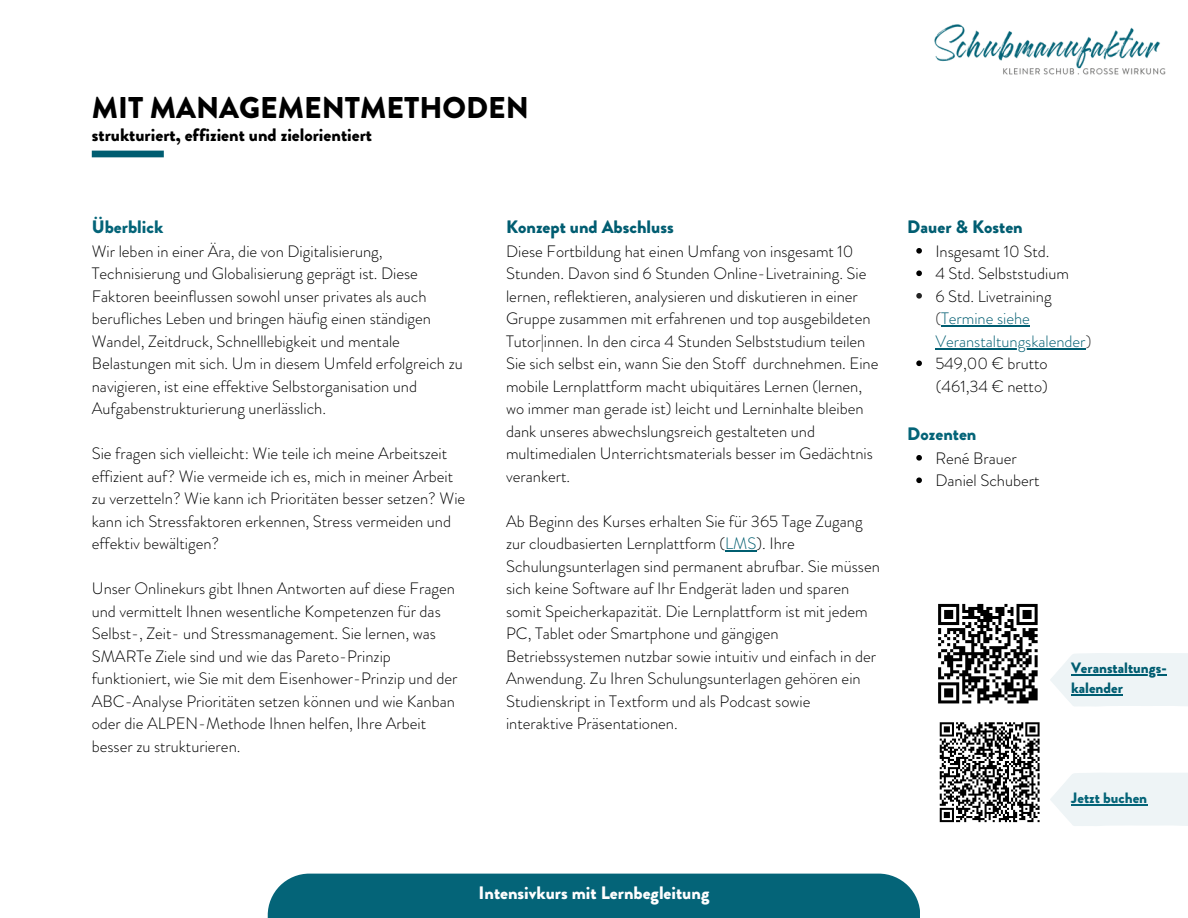
<style>
.page{position:relative;width:1188px;height:918px;background:#fff}
.page>*{position:absolute;margin:0;border:0;box-sizing:border-box;transform-origin:0 0}
.t1{font:900 30px "Brandon Grotesque W01";color:#000}
.t2{font:900 18px "Brandon Grotesque W01";color:#000}
.t3{font:900 18px "Brandon Grotesque W01";color:#005d71}
.t4{font:900 18px "Brandon Grotesque W01";color:#fefefe}
.t5{font:900 18px "Brandon Grotesque W01";color:#046478}
.t6{font:300 16.5px/22.5px "Brandon Grotesque";color:#000}
.t7{font:300 16.5px/22.5px "Brandon Grotesque";color:#005d71}
.t8{font:900 15px/20.2px "Brandon Grotesque W01";color:#005d71}
.t9{font:900 15px "Brandon Grotesque W01";color:#046478}
.s1{color:#005e70}
.s2{color:#000}
.s3{color:#242424}
</style>
<div class="page">
<div style="left:92px;top:151px;width:72px;height:6px;background:#005d71"></div>
<svg style="left:725px;top:551px;width:31px;height:1px"></svg>
<svg style="left:916px;top:248px;width:6px;height:6px"></svg>
<svg style="left:916px;top:270px;width:6px;height:6px"></svg>
<svg style="left:916px;top:293px;width:6px;height:6px"></svg>
<hr style="left:941px;top:326px;width:89px;height:1px;background:#005d71">
<hr style="left:935px;top:348px;width:151px;height:1px;background:#005d71">
<svg style="left:916px;top:360px;width:6px;height:6px"></svg>
<svg style="left:916px;top:455px;width:6px;height:6px"></svg>
<svg style="left:916px;top:477px;width:6px;height:6px"></svg>
<div style="left:268px;top:874px;width:652px;height:44px;background:#046478"></div>
<svg style="left:939px;top:722px;width:101px;height:101px"></svg>
<img style="left:934px;top:24px;width:232px;height:51px">
<svg style="left:938px;top:603px;width:100px;height:101px"></svg>
<svg style="left:1050px;top:653px;width:138px;height:53px;background:#eaf2f4"></svg>
<hr style="left:1071px;top:674px;width:96px;height:1px;background:#005d71">
<hr style="left:1071px;top:695px;width:52px;height:1px;background:#005d71">
<svg style="left:1050px;top:773px;width:138px;height:53px;background:#ecf3f5"></svg>
<hr style="left:1071px;top:804px;width:76px;height:1px;background:#046478">
<p class="t1" style="left:92px;top:86px;width:439px">MIT MANAGEMENTMETHODEN</p>
<p class="t2" style="left:92px;top:122px;width:282px">strukturiert, effizient und zielorientiert</p>
<p class="t5" style="left:92px;top:214px;width:73px">Überblick</p>
<p class="t6" style="left:92px;top:240px;width:373px">Wir leben in einer Ära, die von Digitalisierung, Technisierung und Globalisierung geprägt ist. Diese Faktoren beeinflussen sowohl unser privates als auch berufliches Leben und bringen häufig einen ständigen Wandel, Zeitdruck, Schnelllebigkeit und mentale Belastungen mit sich. Um in diesem Umfeld erfolgreich zu navigieren, ist eine effektive Selbstorganisation und Aufgabenstrukturierung unerlässlich.</p>
<p class="t6" style="left:92px;top:443px;width:375px">Sie fragen sich vielleicht: Wie teile ich meine Arbeitszeit effizient auf? Wie vermeide ich es, mich in meiner Arbeit zu verzetteln? Wie kann ich Prioritäten besser setzen? Wie kann ich Stressfaktoren erkennen, Stress vermeiden und effektiv bewältigen?</p>
<p class="t6" style="left:92px;top:578px;width:367px">Unser Onlinekurs gibt Ihnen Antworten auf diese Fragen und vermittelt Ihnen wesentliche Kompetenzen für das Selbst-, Zeit- und Stressmanagement. Sie lernen, was SMARTe Ziele sind und wie das Pareto-Prinzip funktioniert, wie Sie mit dem Eisenhower-Prinzip und der ABC-Analyse Prioritäten setzen können und wie Kanban oder die ALPEN-Methode Ihnen helfen, Ihre Arbeit besser zu strukturieren.</p>
<p class="t3" style="left:506px;top:214px;width:169px">Konzept und Abschluss</p>
<p class="t6" style="left:506px;top:240px;width:374px">Diese Fortbildung hat einen Umfang von insgesamt 10<br>Stunden. Davon sind 6 Stunden Online-Livetraining. Sie lernen, reflektieren, analysieren und diskutieren in einer Gruppe zusammen mit erfahrenen und top ausgebildeten Tutor|innen. In den circa 4 Stunden Selbststudium teilen Sie sich selbst ein, wann Sie den Stoff durchnehmen. Eine mobile Lernplattform macht ubiquitäres Lernen (lernen, wo immer man gerade ist) leicht und Lerninhalte bleiben dank unseres abwechslungsreich gestalteten und multimedialen Unterrichtsmaterials besser im Gedächtnis verankert.</p>
<p class="t6" style="left:506px;top:510px;width:375px">Ab Beginn des Kurses erhalten Sie für 365 Tage Zugang zur cloudbasierten Lernplattform (<span class="s1">LMS</span>). Ihre Schulungsunterlagen sind permanent abrufbar. Sie müssen sich keine Software auf Ihr Endgerät laden und sparen somit Speicherkapazität. Die Lernplattform ist mit jedem PC, Tablet oder Smartphone und gängigen Betriebssystemen nutzbar sowie intuitiv und einfach in der Anwendung. Zu Ihren Schulungsunterlagen gehören ein Studienskript in Textform und als Podcast sowie interaktive Präsentationen.</p>
<p class="t3" style="left:907px;top:214px;width:117px">Dauer &amp; Kosten</p>
<p class="t6" style="left:935px;top:240px;width:116px">Insgesamt 10 Std.</p>
<p class="t6" style="left:935px;top:263px;width:135px">4 Std. Selbststudium</p>
<p class="t7" style="left:935px;top:285px;width:158px"><span class="s2">6 Std. Livetraining </span><span class="s3">(</span>Termine siehe<br>Veranstaltungskalender<span class="s3">)</span></p>
<p class="t6" style="left:935px;top:353px;width:114px">549,00 € brutto</p>
<p class="t6" style="left:936px;top:375px;width:113px">(461,34 € netto)</p>
<p class="t5" style="left:907px;top:421px;width:71px">Dozenten</p>
<p class="t6" style="left:935px;top:447px;width:83px">René Brauer</p>
<p class="t6" style="left:935px;top:470px;width:106px">Daniel Schubert</p>
<p class="t8" style="left:1071px;top:658px;width:97px">Veranstaltungs&shy;kalender</p>
<p class="t9" style="left:1071px;top:787px;width:78px">Jetzt buchen</p>
<p class="t4" style="left:479px;top:880px;width:232px">Intensivkurs mit Lernbegleitung</p>
</div>
